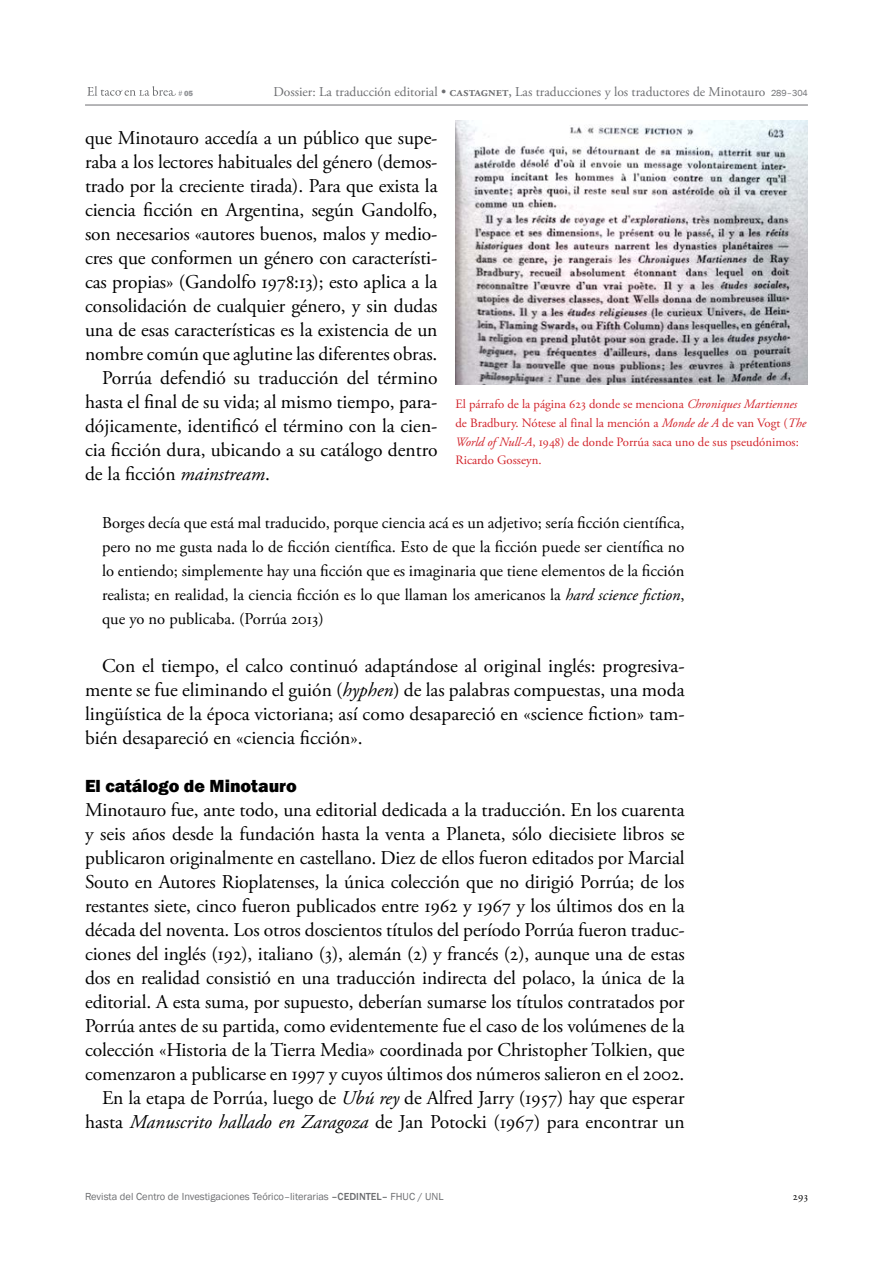
<style>
.page{position:relative;width:893px;height:1263px;background:#fff}
.page>*{position:absolute;margin:0;border:0;box-sizing:border-box;transform-origin:0 0}
.t1{font:19.5px/24px "Adobe Garamond Pro";letter-spacing:-.005em;color:#000;text-align:justify}
.t2{font:800 18px "Franklin Gothic";color:#000}
.t3{font:16.5px/24px "Adobe Garamond Pro";color:#000;text-align:justify}
.t4{font:13.5px "Adobe Garamond Pro";color:#6d6e71}
.t5{font:12.75px/18.8px "Adobe Garamond Pro";color:#d2232a}
.t6{font:11.25px "Adobe Garamond Regular SC";color:#000}
.t7{font:10.5px "Franklin Gothic";color:#6d6e71}
.t8{font:800 7.8px "Franklin Gothic";color:#939598}
.s1{font-weight:600}
.s2{font-family:"Franklin Gothic";font-size:9px}
.s3{font-style:italic}
.s4{font-weight:500}
</style>
<div class="page">
<svg style="left:87px;top:86px;width:95px;height:10px"></svg>
<hr style="left:85px;top:105px;width:723px;height:1px;background:#6d6e71">
<img style="left:455px;top:120px;width:353px;height:264px">
<p class="t8" style="left:184px;top:88px;width:11px">05</p>
<p class="t4" style="left:273px;top:84px;width:536px">Dossier: La traducción editorial • <span class="s1">castagnet,</span> Las traducciones y los traductores de Minotauro <span class="s2">289–304</span></p>
<p class="t1" style="left:85px;top:127px;width:354px">que Minotauro accedía a un público que supe-</p>
<p class="t1" style="left:85px;top:151px;width:354px">raba a los lectores habituales del género (demos-</p>
<p class="t1" style="left:85px;top:175px;width:354px">trado por la creciente tirada). Para que exista la</p>
<p class="t1" style="left:85px;top:199px;width:354px">ciencia ficción en Argentina, según Gandolfo,</p>
<p class="t1" style="left:85px;top:223px;width:354px">son necesarios «autores buenos, malos y medio-</p>
<p class="t1" style="left:85px;top:247px;width:354px">cres que conformen un género con característi-</p>
<p class="t1" style="left:85px;top:271px;width:354px">cas propias» (Gandolfo 1978:13); esto aplica a la</p>
<p class="t1" style="left:85px;top:295px;width:354px">consolidación de cualquier género, y sin dudas</p>
<p class="t1" style="left:85px;top:319px;width:354px">una de esas características es la existencia de un</p>
<p class="t1" style="left:85px;top:343px;width:354px">nombre común que aglutine las diferentes obras.</p>
<p class="t1" style="left:102px;top:367px;width:337px">Porrúa defendió su traducción del término</p>
<p class="t1" style="left:85px;top:391px;width:354px">hasta el final de su vida; al mismo tiempo, para-</p>
<p class="t1" style="left:85px;top:415px;width:354px">dójicamente, identificó el término con la cien-</p>
<p class="t1" style="left:85px;top:439px;width:354px">cia ficción dura, ubicando a su catálogo dentro</p>
<p class="t1" style="left:85px;top:463px;width:186px">de la ficción <span class="s3">mainstream</span>.</p>
<p class="t5" style="left:455px;top:395px;width:352px">El párrafo de la página 623 donde se menciona <span class="s3">Chroniques Martiennes </span>de Bradbury. Nótese al final la mención a <span class="s3">Monde de A</span> de van Vogt (<span class="s3">The World of Null-A</span>, 1948) de donde Porrúa saca uno de sus pseudónimos:<br>Ricardo Gosseyn.</p>
<p class="t3" style="left:102px;top:511px;width:584px">Borges decía que está mal traducido, porque ciencia acá es un adjetivo; sería ficción científica, pero no me gusta nada lo de ficción científica. Esto de que la ficción puede ser científica no lo entiendo; simplemente hay una ficción que es imaginaria que tiene elementos de la ficción realista; en realidad, la ciencia ficción es lo que llaman los americanos la <span class="s3">hard science fiction</span>, que yo no publicaba. (Porrúa 2013)</p>
<p class="t1" style="left:85px;top:655px;width:601px;text-indent:17px">Con el tiempo, el calco continuó adaptándose al original inglés: progresiva&shy;mente se fue eliminando el guión (<span class="s3">hyphen</span>) de las palabras compuestas, una moda lingüística de la época victoriana; así como desapareció en «science fiction» tam&shy;bién desapareció en «ciencia ficción».</p>
<p class="t2" style="left:85px;top:774px;width:213px">El catálogo de Minotauro</p>
<p class="t1" style="left:85px;top:799px;width:601px;text-align:right">Minotauro fue, ante todo, una editorial dedicada a la traducción. En los cuarenta y seis años desde la fundación hasta la venta a Planeta, sólo diecisiete libros se publicaron originalmente en castellano. Diez de ellos fueron editados por Marcial Souto en Autores Rioplatenses, la única colección que no dirigió Porrúa; de los restantes siete, cinco fueron publicados entre 1962 y 1967 y los últimos dos en la década del noventa. Los otros doscientos títulos del período Porrúa fueron traduc&shy;ciones del inglés (192), italiano (3), alemán (2) y francés (2), aunque una de estas dos en realidad consistió en una traducción indirecta del polaco, la única de la editorial. A esta suma, por supuesto, deberían sumarse los títulos contratados por Porrúa antes de su partida, como evidentemente fue el caso de los volúmenes de la colección «Historia de la Tierra Media» coordinada por Christopher Tolkien, que comenzaron a publicarse en 1997 y cuyos últimos dos números salieron en el 2002.<br>En la etapa de Porrúa, luego de <span class="s3">Ubú rey</span> de Alfred Jarry (1957) hay que esperar hasta <span class="s3">Manuscrito hallado en Zaragoza</span> de Jan Potocki (1967) para encontrar un</p>
<p class="t7" style="left:85px;top:1190px;width:360px">Revista del Centro de Investigaciones Teórico–literarias <span class="s4">–CEDINTEL–</span> FHUC / UNL</p>
<p class="t6" style="left:793px;top:1190px;width:16px">293</p>
</div>
